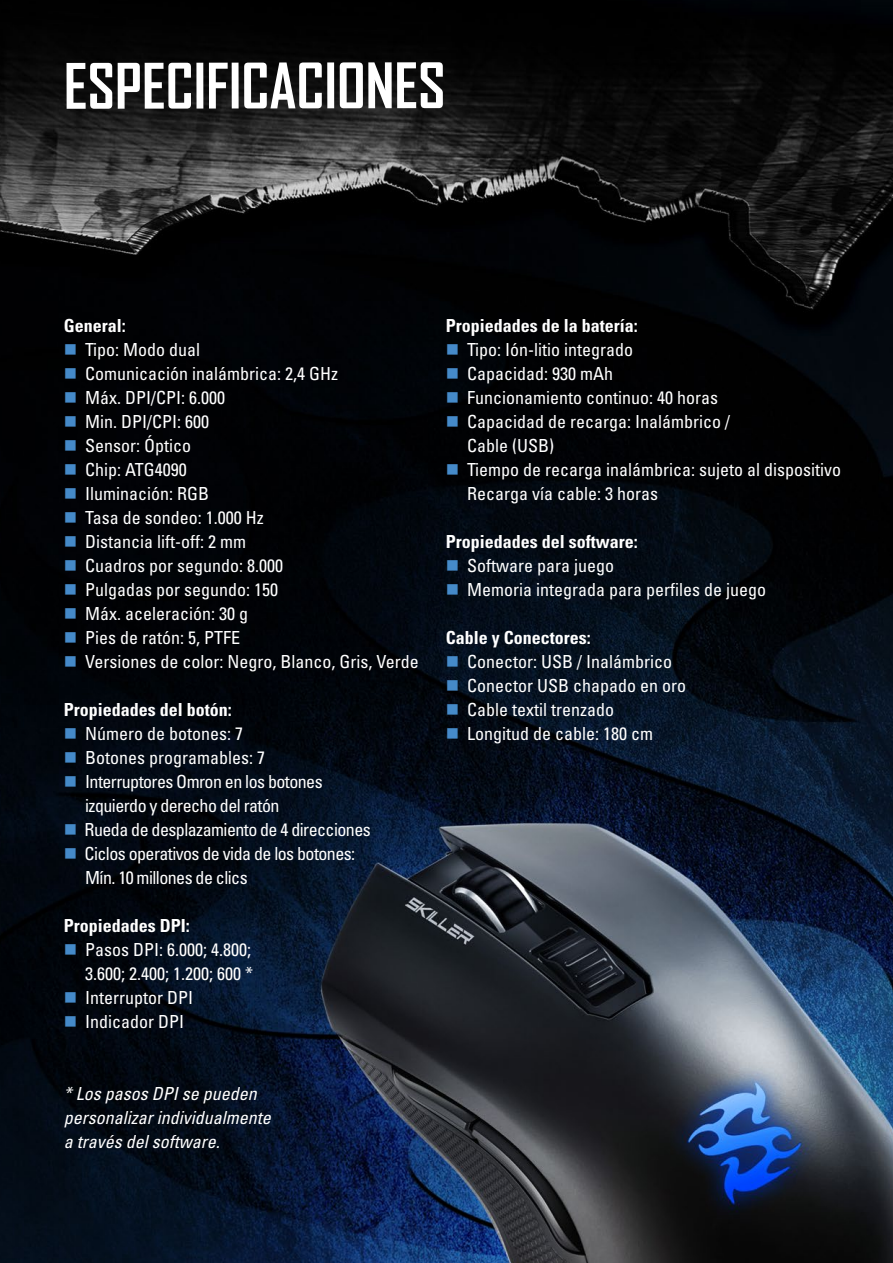
<style>
.page{position:relative;width:893px;height:1263px;background:#fff}
.page>*{position:absolute;margin:0;border:0;box-sizing:border-box;transform-origin:0 0}
.t1{font:700 60px "Agency FB";color:#fff}
.t2{font:condensed 18px/24px "Univers";color:#fff}
.t3{font:condensed 18px/24px "Univers";letter-spacing:-.03em;color:#fff}
.t4{font:700 condensed 18px "Univers";color:#fff}
.t5{font:italic condensed 18px/24px "Univers";color:#fff}
.s1{color:#458ac9}
</style>
<div class="page">
<img style="left:0;top:0;width:893px;height:1263px">
<h1 class="t1" style="left:64px;top:49px;width:383px">ESPECIFICACIONES</h1>
<p class="t4" style="left:64px;top:314px;width:63px">General:</p>
<p class="t2" style="left:64px;top:337px;width:138px"><span class="s1">■</span> Tipo: Modo dual</p>
<p class="t2" style="left:64px;top:361px;width:276px"><span class="s1">■</span> Comunicación inalámbrica: 2,4 GHz</p>
<p class="t2" style="left:64px;top:385px;width:163px"><span class="s1">■</span> Máx. DPI/CPI: 6.000</p>
<p class="t2" style="left:64px;top:409px;width:147px"><span class="s1">■</span> Min. DPI/CPI: 600</p>
<p class="t2" style="left:64px;top:433px;width:129px"><span class="s1">■</span> Sensor: Óptico</p>
<p class="t2" style="left:64px;top:457px;width:125px"><span class="s1">■</span> Chip: ATG4090</p>
<p class="t2" style="left:64px;top:481px;width:147px"><span class="s1">■</span> Iluminación: RGB</p>
<p class="t2" style="left:64px;top:505px;width:201px"><span class="s1">■</span> Tasa de sondeo: 1.000 Hz</p>
<p class="t2" style="left:64px;top:529px;width:184px"><span class="s1">■</span> Distancia lift-off: 2 mm</p>
<p class="t2" style="left:64px;top:553px;width:221px"><span class="s1">■</span> Cuadros por segundo: 8.000</p>
<p class="t2" style="left:64px;top:577px;width:216px"><span class="s1">■</span> Pulgadas por segundo: 150</p>
<p class="t2" style="left:64px;top:601px;width:186px"><span class="s1">■</span> Máx. aceleración: 30 g</p>
<p class="t2" style="left:64px;top:625px;width:178px"><span class="s1">■</span> Pies de ratón: 5, PTFE</p>
<p class="t2" style="left:64px;top:649px;width:356px"><span class="s1">■</span> Versiones de color: Negro, Blanco, Gris, Verde</p>
<p class="t4" style="left:64px;top:698px;width:169px">Propiedades del botón:</p>
<p class="t2" style="left:64px;top:721px;width:181px"><span class="s1">■</span> Número de botones: 7</p>
<p class="t2" style="left:64px;top:745px;width:203px"><span class="s1">■</span> Botones programables: 7</p>
<p class="t3" style="left:85px;top:769px;width:239px;text-indent:-21px"><span class="s1">■</span> Interruptores Omron en los botones izquierdo y derecho del ratón</p>
<p class="t3" style="left:64px;top:817px;width:309px"><span class="s1">■</span> Rueda de desplazamiento de 4 direcciones</p>
<p class="t3" style="left:85px;top:841px;width:272px;text-indent:-21px"><span class="s1">■</span> Ciclos operativos de vida de los botones:<br>Mín. 10 millones de clics</p>
<p class="t4" style="left:64px;top:914px;width:127px">Propiedades DPI:</p>
<p class="t2" style="left:64px;top:937px;width:191px;text-align:right"><span class="s1">■</span> Pasos DPI: 6.000; 4.800;<br>3.600; 2.400; 1.200; 600 *</p>
<p class="t2" style="left:64px;top:985px;width:131px"><span class="s1">■</span> Interruptor DPI</p>
<p class="t2" style="left:64px;top:1009px;width:122px"><span class="s1">■</span> Indicador DPI</p>
<p class="t5" style="left:64px;top:1081px;width:208px">* Los pasos DPI se pueden personalizar individualmente a través del software.</p>
<p class="t4" style="left:446px;top:314px;width:193px">Propiedades de la batería:</p>
<p class="t2" style="left:446px;top:337px;width:189px"><span class="s1">■</span> Tipo: Ión-litio integrado</p>
<p class="t2" style="left:446px;top:361px;width:169px"><span class="s1">■</span> Capacidad: 930 mAh</p>
<p class="t2" style="left:446px;top:385px;width:274px"><span class="s1">■</span> Funcionamiento continuo: 40 horas</p>
<p class="t2" style="left:467px;top:409px;width:264px;text-indent:-21px"><span class="s1">■</span> Capacidad de recarga: Inalámbrico /<br>Cable (USB)</p>
<p class="t2" style="left:467px;top:457px;width:375px;text-indent:-21px"><span class="s1">■</span> Tiempo de recarga inalámbrica: sujeto al dispositivo<br>Recarga vía cable: 3 horas</p>
<p class="t4" style="left:446px;top:530px;width:193px">Propiedades del software:</p>
<p class="t2" style="left:446px;top:553px;width:170px"><span class="s1">■</span> Software para juego</p>
<p class="t2" style="left:446px;top:577px;width:322px"><span class="s1">■</span> Memoria integrada para perfiles de juego</p>
<p class="t4" style="left:446px;top:626px;width:146px">Cable y Conectores:</p>
<p class="t2" style="left:446px;top:649px;width:228px"><span class="s1">■</span> Conector: USB / Inalámbrico</p>
<p class="t2" style="left:446px;top:673px;width:242px"><span class="s1">■</span> Conector USB chapado en oro</p>
<p class="t2" style="left:446px;top:697px;width:170px"><span class="s1">■</span> Cable textil trenzado</p>
<p class="t2" style="left:446px;top:721px;width:209px"><span class="s1">■</span> Longitud de cable: 180 cm</p>
</div>
